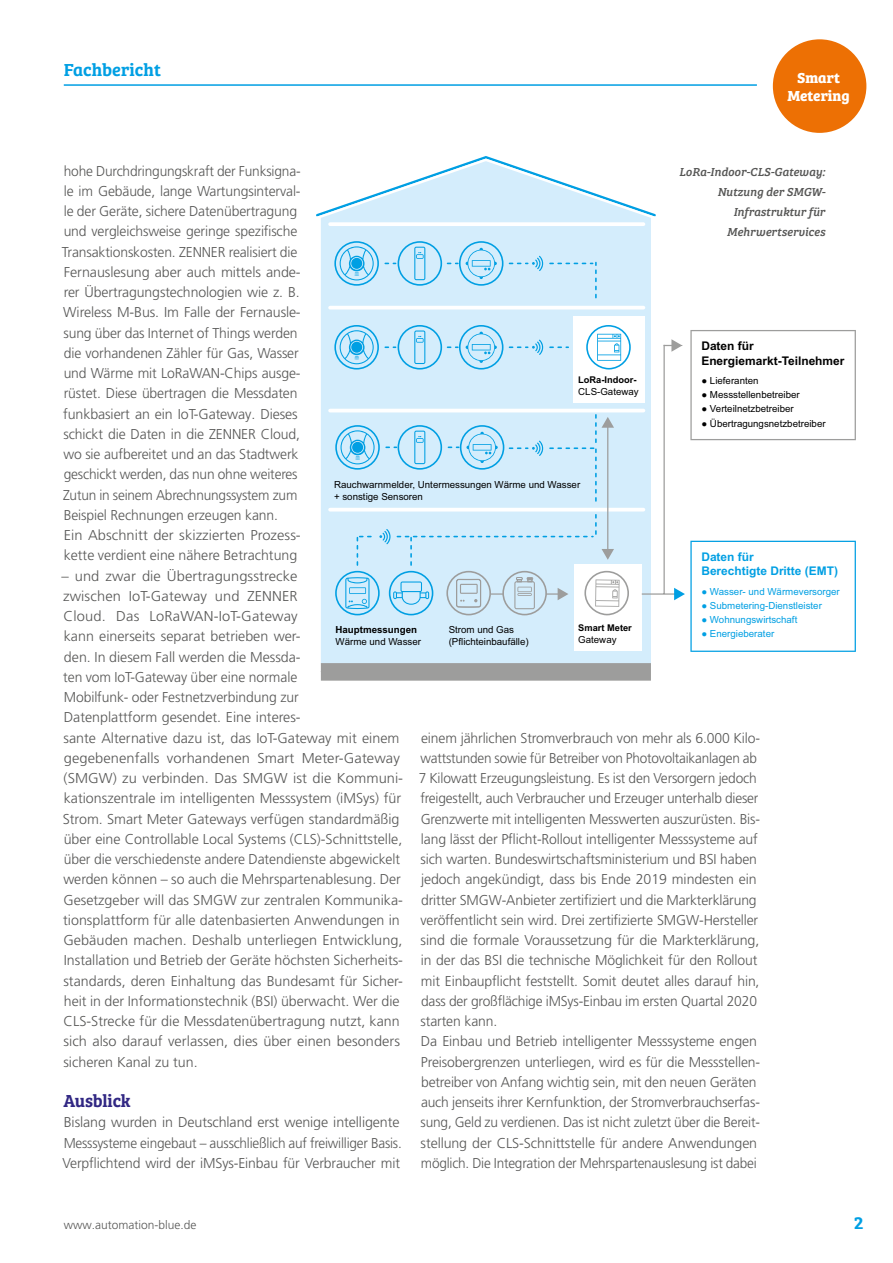
<style>
.page{position:relative;width:893px;height:1263px;background:#fff}
.page>*{position:absolute;margin:0;border:0;box-sizing:border-box;transform-origin:0 0}
.t1{font:18px "Bree Serif Sb";color:#009fe3}
.AB_Subline_1{font:18px "Bree Serif Sb";letter-spacing:-.01em;color:#312783}
.t2{font:700 15px/18px "Bree Serif";color:#fff;text-align:center}
.AB_Fliess{font:300 14.25px/20.2px "Frutiger LT Pro";letter-spacing:-.01em;color:#575756}
.AB_Fliess-2{font:300 14.25px/20.2px "Frutiger LT Pro";letter-spacing:-.01em;color:#575756;scale:.96 1}
.AB_BU{font:italic 12px/20.2px "Bree Serif";letter-spacing:-.005em;color:#575756;text-align:right}
.t3{font:700 12px/14.4px "Arial";color:#000}
.t4{font:700 12px/14.4px "Arial";color:#009fe3}
.t5{font:300 12px "Frutiger LT Pro";color:#575756}
.t6{font:9.75px/11.7px "Arial";color:#000}
.t7{font:9.75px "Arial";color:#009fe3}
.t8{font:700 9.75px/11.7px "Arial";color:#000}
.t9{font:700 9.3px "Arial";color:#000}
.s1{font-weight:400}
</style>
<div class="page">
<hr style="left:64px;top:84px;width:693px;height:2px;background:#009fe3">
<div style="left:773px;top:39px;width:93px;height:94px;background:#ed7004;border-radius:50%"></div>
<div style="left:321px;top:221px;width:330px;height:442px;background:#d4edfc"></div>
<div style="left:574px;top:564px;width:68px;height:87px;background:#fff"></div>
<div style="left:573px;top:316px;width:72px;height:86px;background:#fff"></div>
<svg style="left:690px;top:330px;width:166px;height:110px"></svg>
<svg style="left:316px;top:156px;width:340px;height:65px"></svg>
<hr style="left:330px;top:306px;width:313px;height:3px;background:#fff">
<svg style="left:330px;top:222px;width:313px;height:4px"></svg>
<div style="left:321px;top:663px;width:330px;height:18px;background:#9d9d9c"></div>
<hr style="left:330px;top:409px;width:313px;height:3px;background:#fff">
<hr style="left:330px;top:508px;width:313px;height:3px;background:#fff">
<svg style="left:586px;top:325px;width:45px;height:45px"></svg>
<svg style="left:334px;top:241px;width:263px;height:59px;background:#c1e6f9"></svg>
<svg style="left:334px;top:325px;width:234px;height:45px;background:#b8e2f8"></svg>
<hr style="left:607px;top:426px;width:1px;height:125px;background:#9d9d9c">
<svg style="left:335px;top:415px;width:279px;height:88px;background:#c7e7f9"></svg>
<hr style="left:663px;top:345px;width:2px;height:249px;background:#9d9d9c">
<hr style="left:642px;top:593px;width:35px;height:2px;background:#9d9d9c">
<svg style="left:664px;top:339px;width:18px;height:13px"></svg>
<svg style="left:335px;top:514px;width:294px;height:101px;background:#cde7f6"></svg>
<svg style="left:674px;top:541px;width:182px;height:111px"></svg>
<p class="t1" style="left:64px;top:56px;width:99px">Fachbericht</p>
<p class="t2" style="left:787px;top:67px;width:64px">Smart<br>Metering</p>
<p class="AB_Fliess-2" style="left:62px;top:161px;width:250px">hohe Durchdringungskraft der Funksigna&shy;le im Gebäude, lange Wartungsinterval&shy;le der Geräte, sichere Datenübertragung und vergleichsweise geringe spezifische Transaktionskosten. ZENNER realisiert die Fernauslesung aber auch mittels ande&shy;rer Übertragungstechnologien wie z. B.<br>Wireless M-Bus. Im Falle der Fernausle&shy;sung über das Internet of Things werden die vorhandenen Zähler für Gas, Wasser und Wärme mit LoRaWAN-Chips ausge&shy;rüstet. Diese übertragen die Messdaten funkbasiert an ein IoT-Gateway. Dieses schickt die Daten in die ZENNER Cloud, wo sie aufbereitet und an das Stadtwerk geschickt werden, das nun ohne weiteres Zutun in seinem Abrechnungssystem zum Beispiel Rechnungen erzeugen kann.</p>
<p class="AB_Fliess" style="left:64px;top:525px;width:239px">Ein Abschnitt der skizzierten Prozess&shy;kette verdient eine nähere Betrachtung</p>
<p class="AB_Fliess" style="left:61px;top:566px;width:343px">– und zwar die Übertragungsstrecke<br>zwischen IoT-Gateway und ZENNER<br>Cloud. Das LoRaWAN-IoT-Gateway<br>kann einerseits separat betrieben wer-<br>den. In diesem Fall werden die Messda-<br>ten vom IoT-Gateway über eine normale<br>Mobilfunk- oder Festnetzverbindung zur<br>Datenplattform gesendet. Eine interes-<br>sante Alternative dazu ist, das IoT-Gateway mit einem gegebenenfalls vorhandenen Smart Meter-Gateway (SMGW) zu verbinden. Das SMGW ist die Kommuni&shy;kationszentrale im intelligenten Messsystem (iMSys) für Strom. Smart Meter Gateways verfügen standardmäßig über eine Controllable Local Systems (CLS)-Schnittstelle, über die verschiedenste andere Datendienste abgewickelt werden können – so auch die Mehrspartenablesung. Der Gesetzgeber will das SMGW zur zentralen Kommunika&shy;tionsplattform für alle datenbasierten Anwendungen in Gebäuden machen. Deshalb unterliegen Entwicklung, Installation und Betrieb der Geräte höchsten Sicherheits&shy;standards, deren Einhaltung das Bundesamt für Sicher&shy;heit in der Informationstechnik (BSI) überwacht. Wer die CLS-Strecke für die Messdatenübertragung nutzt, kann sich also darauf verlassen, dies über einen besonders sicheren Kanal zu tun.</p>
<p class="AB_Subline_1" style="left:63px;top:1087px;width:69px">Ausblick</p>
<p class="AB_Fliess" style="left:63px;top:1112px;width:341px">Bislang wurden in Deutschland erst wenige intelligente<br>Messsysteme eingebaut – ausschließlich auf freiwilliger Basis.<br>Verpflichtend wird der iMSys-Einbau für Verbraucher mit</p>
<p class="AB_BU" style="left:679px;top:160px;width:148px">LoRa-Indoor-CLS-Gateway:<br>Nutzung der SMGW-<br>Infrastruktur für<br>Mehrwertservices</p>
<p class="t3" style="left:701px;top:339px;width:145px">Daten für<br>Energiemarkt-Teilnehmer</p>
<p class="t6" style="left:701px;top:375px;width:59px">● Lieferanten</p>
<p class="t6" style="left:701px;top:389px;width:100px">● Messstellenbetreiber</p>
<p class="t6" style="left:701px;top:403px;width:94px">● Verteilnetzbetreiber</p>
<p class="t6" style="left:701px;top:417px;width:126px">● Übertragungsnetzbetreiber</p>
<p class="t9" style="left:578px;top:373px;width:60px">LoRa-Indoor-</p>
<p class="t6" style="left:578px;top:386px;width:62px">CLS-Gateway</p>
<p class="t6" style="left:334px;top:479px;width:248px">Rauchwarnmelder, Untermessungen Wärme und Wasser + sonstige Sensoren</p>
<p class="t4" style="left:701px;top:550px;width:138px">Daten für<br>Berechtigte Dritte (EMT)</p>
<p class="t7" style="left:701px;top:585px;width:140px">● Wasser- und Wärmeversorger</p>
<p class="t7" style="left:701px;top:599px;width:122px">● Submetering-Dienstleister</p>
<p class="t7" style="left:701px;top:613px;width:97px">● Wohnungswirtschaft</p>
<p class="t7" style="left:701px;top:627px;width:74px">● Energieberater</p>
<p class="t9" style="left:578px;top:622px;width:55px">Smart Meter</p>
<p class="t6" style="left:578px;top:634px;width:40px">Gateway</p>
<p class="t8" style="left:335px;top:624px;width:87px">Hauptmessungen<br><span class="s1">Wärme und Wasser</span></p>
<p class="t6" style="left:449px;top:624px;width:82px">Strom und Gas (Pflichteinbaufälle)</p>
<p class="AB_Fliess" style="left:419px;top:728px;width:343px">einem jährlichen Stromverbrauch von mehr als 6.000 Kilo&shy;wattstunden sowie für Betreiber von Photovoltaikanlagen ab 7 Kilowatt Erzeugungsleistung. Es ist den Versorgern jedoch freigestellt, auch Verbraucher und Erzeuger unterhalb dieser Grenzwerte mit intelligenten Messwerten auszurüsten. Bis&shy;lang lässt der Pflicht-Rollout intelligenter Messsysteme auf sich warten. Bundeswirtschaftsministerium und BSI haben jedoch angekündigt, dass bis Ende 2019 mindesten ein dritter SMGW-Anbieter zertifiziert und die Markterklärung veröffentlicht sein wird. Drei zertifizierte SMGW-Hersteller sind die formale Voraussetzung für die Markterklärung, in der das BSI die technische Möglichkeit für den Rollout mit Einbaupflicht feststellt. Somit deutet alles darauf hin, dass der großflächige iMSys-Einbau im ersten Quartal 2020 starten kann.</p>
<p class="AB_Fliess" style="left:421px;top:1031px;width:341px">Da Einbau und Betrieb intelligenter Messsysteme engen Preisobergrenzen unterliegen, wird es für die Messstellen&shy;betreiber von Anfang wichtig sein, mit den neuen Geräten auch jenseits ihrer Kernfunktion, der Stromverbrauchserfas&shy;sung, Geld zu verdienen. Das ist nicht zuletzt über die Bereit&shy;stellung der CLS-Schnittstelle für andere Anwendungen möglich. Die Integration der Mehrspartenauslesung ist dabei</p>
<p class="t5" style="left:64px;top:1217px;width:134px">www.automation-blue.de</p>
<p class="t1" style="left:854px;top:1209px;width:11px">2</p>
</div>
